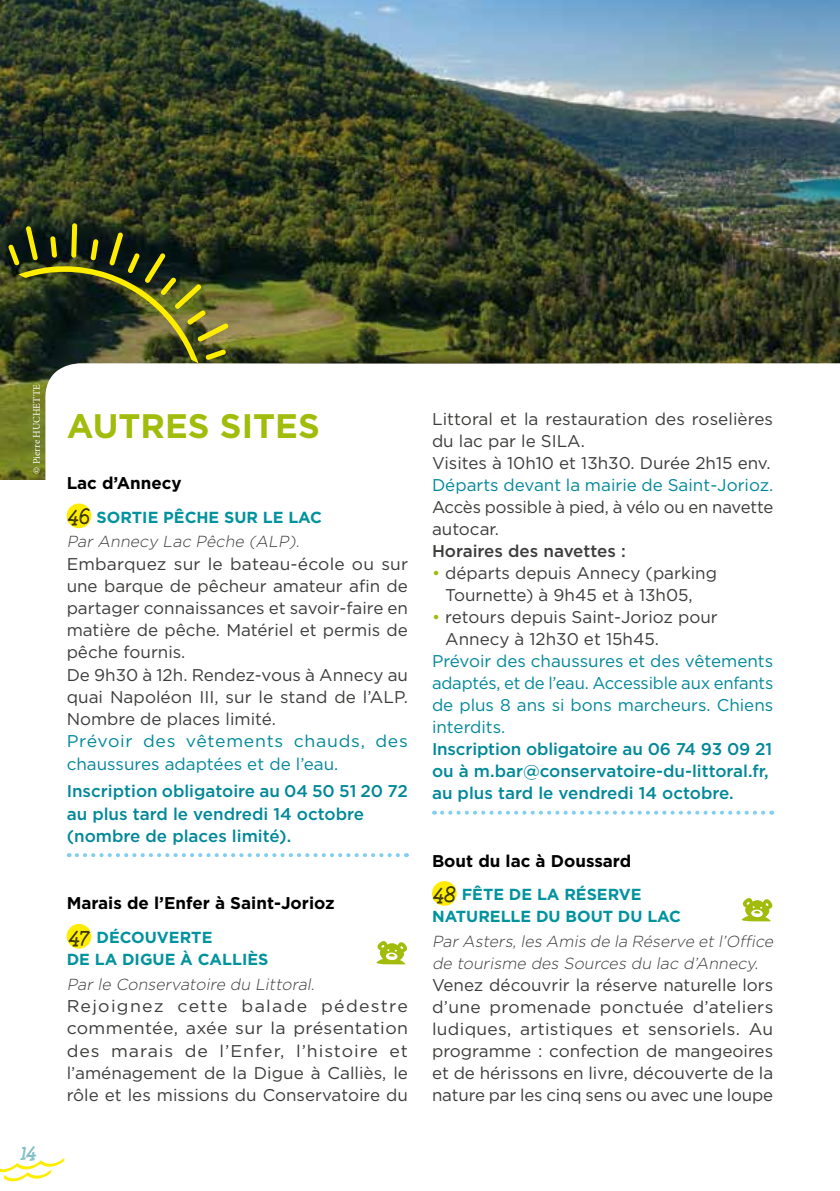
<style>
.page{position:relative;width:840px;height:1191px;background:#fff}
.page>*{position:absolute;margin:0;border:0;box-sizing:border-box;transform-origin:0 0}
.t1{font:700 34px "Gotham";color:#a2bc0c}
.t2{font:17px/22px "Gotham";color:#3c3c3b}
.t3{font:500 17px/22.2px "Gotham";color:#089}
.t4{font:17px/22.2px "Gotham";color:#3c3c3b;text-align:justify;scale:1.04 1}
.t5{font:17px/22px "Gotham";color:#089;text-align:justify}
.t6{font:700 17px "Gotham";color:#000}
.t7{font:17px/22.2px "Gotham";color:#089;scale:1.04 1}
.t8{font:500 17px "Gotham";color:#3c3c3b}
.t9{font:italic 300 16px/24.8px "Gotham";color:#3c3c3b}
.t10{font:700 16px/22.2px "Gotham";color:#00939e}
.t11{font:10px "Minion Pro";color:#fff}
.s1{font-family:"Gist";font-weight:400;font-style:normal;font-size:18px;color:#000}
.s2{font-weight:700;font-style:normal;color:#00939e}
.s3{font-family:"Gist";font-weight:400;font-size:18px;color:#000}
.s4{color:#a2bc0c}
</style>
<div class="page">
<img style="left:0;top:0;width:839px;height:479px">
<svg style="left:45px;top:363px;width:794px;height:166px"></svg>
<img style="left:228px;top:330px;width:562px;height:33px">
<svg style="left:8px;top:223px;width:220px;height:140px"></svg>
<svg style="left:77px;top:853px;width:330px;height:4px"></svg>
<div style="left:67px;top:503px;width:24px;height:25px;background:#ffed00;border-radius:50%"></div>
<div style="left:67px;top:924px;width:24px;height:24px;background:#ffed00;border-radius:50%"></div>
<svg style="left:376px;top:941px;width:31px;height:24px"></svg>
<svg style="left:442px;top:810px;width:329px;height:4px"></svg>
<div style="left:432px;top:881px;width:24px;height:24px;background:#ffed00;border-radius:50%"></div>
<svg style="left:741px;top:898px;width:31px;height:24px"></svg>
<svg style="left:0;top:1158px;width:64px;height:23px"></svg>
<p class="t11" style="left:30px;top:473px;width:90px;rotate:-90deg">© Pierre HUCHETTE</p>
<h1 class="t1" style="left:67px;top:404px;width:254px">AUTRES SITES</h1>
<p class="t6" style="left:67px;top:471px;width:116px">Lac d’Annecy</p>
<p class="t9" style="left:67px;top:504px;width:257px"><span class="s1">46</span> <span class="s2">SORTIE PÊCHE SUR LE LAC<br></span>Par Annecy Lac Pêche (ALP).</p>
<p class="t2" style="left:67px;top:552px;width:343px">Embarquez sur le bateau-école ou sur une barque de pêcheur amateur afin de partager connaissances et savoir-faire en matière de pêche. Matériel et permis de pêche fournis.<br>De 9h30 à 12h. Rendez-vous à Annecy au quai Napoléon III, sur le stand de l’ALP.<br>Nombre de places limité.</p>
<p class="t7" style="left:67px;top:730px;width:329px">Prévoir des vêtements chauds, des chaussures adaptées et de l’eau.</p>
<p class="t3" style="left:67px;top:780px;width:342px">Inscription obligatoire au 04 50 51 20 72 au plus tard le vendredi 14 octobre (nombre de places limité).</p>
<p class="t6" style="left:67px;top:892px;width:269px">Marais de l’Enfer à Saint-Jorioz</p>
<p class="t10" style="left:67px;top:926px;width:203px"><span class="s3">47</span> DÉCOUVERTE<br>DE LA DIGUE À CALLIÈS</p>
<p class="t9" style="left:67px;top:971px;width:253px">Par le Conservatoire du Littoral.</p>
<p class="t4" style="left:67px;top:994px;width:329px">Rejoignez cette balade pédestre commentée, axée sur la présentation des marais de l’Enfer, l’histoire et l’aménagement de la Digue à Calliès, le rôle et les missions du Conservatoire du</p>
<p class="t2" style="left:432px;top:407px;width:342px">Littoral et la restauration des roselières du lac par le SILA.<br>Visites à 10h10 et 13h30. Durée 2h15 env.</p>
<p class="t5" style="left:432px;top:473px;width:342px">Départs devant la mairie de Saint-Jorioz.</p>
<p class="t2" style="left:432px;top:495px;width:342px">Accès possible à pied, à vélo ou en navette autocar.</p>
<p class="t8" style="left:432px;top:540px;width:195px">Horaires des navettes :</p>
<p class="t2" style="left:445px;top:561px;width:273px;text-indent:-13px"><span class="s4">•</span> départs depuis Annecy (parking<br>Tournette) à 9h45 et à 13h05,</p>
<p class="t2" style="left:445px;top:606px;width:274px;text-indent:-13px"><span class="s4">•</span> retours depuis Saint-Jorioz pour<br>Annecy à 12h30 et 15h45.</p>
<p class="t5" style="left:432px;top:650px;width:343px">Prévoir des chaussures et des vêtements adaptés, et de l’eau. Accessible aux enfants de plus 8 ans si bons marcheurs. Chiens interdits.</p>
<p class="t3" style="left:432px;top:738px;width:341px">Inscription obligatoire au 06 74 93 09 21 ou à m.bar@conservatoire-du-littoral.fr, au plus tard le vendredi 14 octobre.</p>
<p class="t6" style="left:432px;top:849px;width:201px">Bout du lac à Doussard</p>
<p class="t10" style="left:432px;top:883px;width:250px"><span class="s3">48</span> FÊTE DE LA RÉSERVE<br>NATURELLE DU BOUT DU LAC</p>
<p class="t9" style="left:432px;top:929px;width:346px;line-height:22px">Par Asters,les Amis de la Réserve et l’Office de tourisme des Sources du lac d’Annecy.</p>
<p class="t2" style="left:432px;top:973px;width:342px;text-align:justify">Venez découvrir la réserve naturelle lors d’une promenade ponctuée d’ateliers ludiques, artistiques et sensoriels. Au programme : confection de mangeoires et de hérissons en livre, découverte de la nature par les cinq sens ou avec une loupe</p>
</div>
